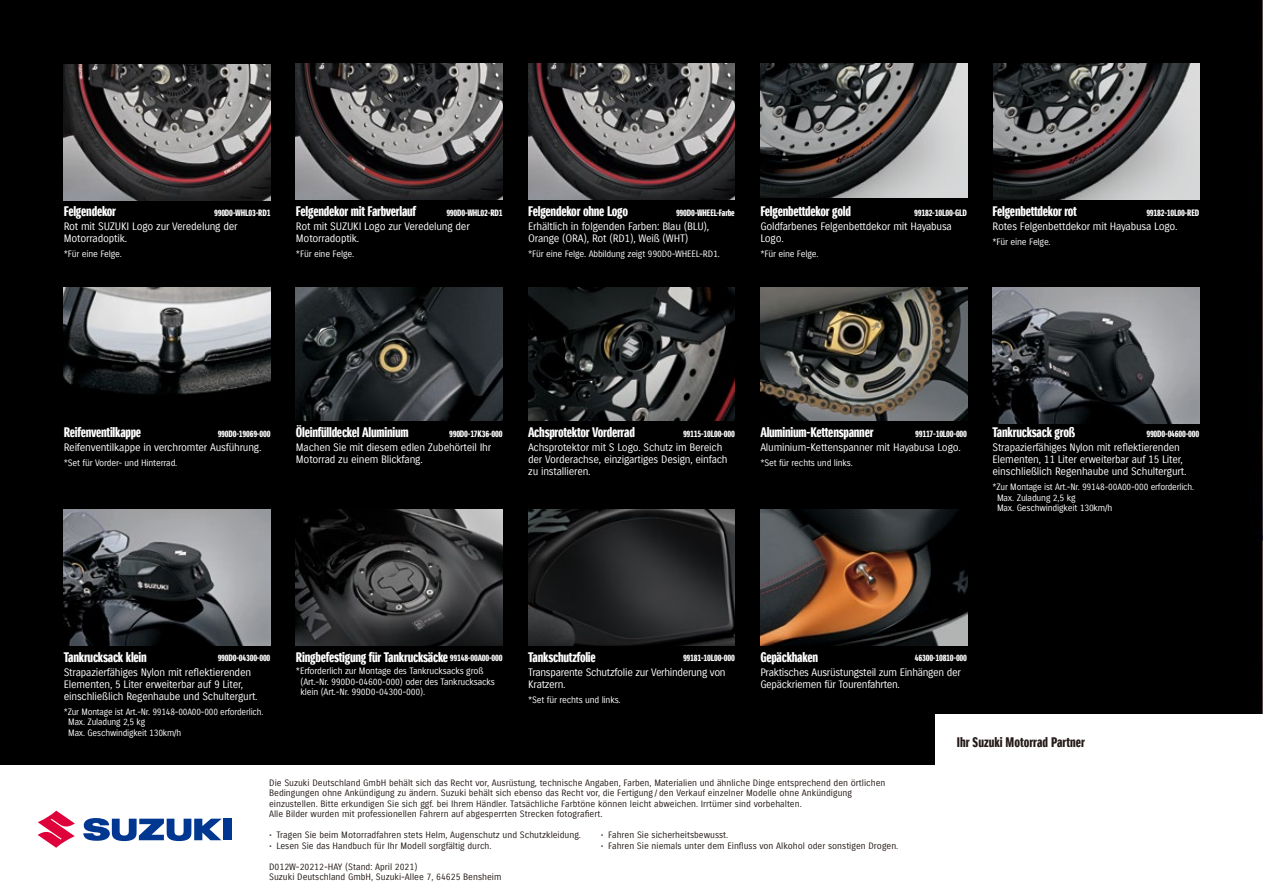
<style>
.page{position:relative;width:1263px;height:893px;background:#fff}
.page>*{position:absolute;margin:0;border:0;box-sizing:border-box;transform-origin:0 0}
.t1{font:13.5px "Suzuki PRO Headline";letter-spacing:-.02em;color:#fff}
.t2{font:13.5px "Suzuki PRO Headline";color:#231916}
.t3{font:10.5px/12px "Suzuki PRO Regular";letter-spacing:-.02em;color:#fff}
.t4{font:9px/10.5px "Suzuki PRO Regular";color:#231916}
.t5{font:9px/10.5px "Suzuki PRO Regular";letter-spacing:-.02em;color:#fff}
.t6{font:9px "Suzuki PRO Headline";letter-spacing:-.02em;color:#fff}
.t7{font:9px/10.5px "Suzuki PRO Regular";letter-spacing:-.02em;color:#fff;scale:.96 1}
</style>
<div class="page">
<div style="left:0;top:0;width:1263px;height:765px;background:#000"></div>
<img style="left:760px;top:64px;width:207px;height:134px">
<img style="left:993px;top:64px;width:206px;height:136px">
<img style="left:64px;top:287px;width:206px;height:136px">
<img style="left:296px;top:287px;width:207px;height:134px">
<img style="left:528px;top:287px;width:207px;height:134px">
<img style="left:760px;top:287px;width:207px;height:134px">
<img style="left:64px;top:64px;width:206px;height:136px">
<img style="left:296px;top:64px;width:207px;height:136px">
<img style="left:528px;top:64px;width:207px;height:136px">
<img style="left:528px;top:509px;width:207px;height:136px">
<img style="left:760px;top:509px;width:207px;height:136px">
<img style="left:992px;top:287px;width:207px;height:136px">
<img style="left:64px;top:509px;width:206px;height:136px">
<img style="left:296px;top:509px;width:207px;height:136px">
<div style="left:935px;top:714px;width:328px;height:179px;background:#fff"></div>
<svg style="left:38px;top:811px;width:37px;height:37px"></svg>
<div style="left:223px;top:819px;width:8px;height:21px;background:#003790"></div>
<svg style="left:83px;top:818px;width:139px;height:23px"></svg>
<p class="t1" style="left:296px;top:203px;width:122px">Felgendekor mit Farbverlauf</p>
<p class="t3" style="left:296px;top:221px;width:175px">Rot mit SUZUKI Logo zur Veredelung der<br>Motorradoptik.</p>
<p class="t5" style="left:296px;top:249px;width:60px">*Für eine Felge.</p>
<p class="t1" style="left:64px;top:203px;width:54px">Felgendekor</p>
<p class="t3" style="left:64px;top:221px;width:175px">Rot mit SUZUKI Logo zur Veredelung der<br>Motorradoptik.</p>
<p class="t5" style="left:64px;top:249px;width:60px">*Für eine Felge.</p>
<p class="t1" style="left:528px;top:203px;width:101px">Felgendekor ohne Logo</p>
<p class="t3" style="left:528px;top:221px;width:183px">Erhältlich in folgenden Farben: Blau (BLU),<br>Orange (ORA), Rot (RD1), Weiß (WHT)</p>
<p class="t5" style="left:528px;top:249px;width:193px">*Für eine Felge. Abbildung zeigt 990D0-WHEEL-RD1.</p>
<p class="t1" style="left:760px;top:203px;width:92px">Felgenbettdekor gold</p>
<p class="t3" style="left:760px;top:221px;width:193px">Goldfarbenes Felgenbettdekor mit Hayabusa<br>Logo.</p>
<p class="t5" style="left:760px;top:249px;width:60px">*Für eine Felge.</p>
<p class="t6" style="left:214px;top:208px;width:58px">990D0-WHL03-RD1</p>
<p class="t6" style="left:446px;top:208px;width:58px">990D0-WHL02-RD1</p>
<p class="t6" style="left:676px;top:208px;width:60px">990D0-WHEEL-Farbe</p>
<p class="t6" style="left:914px;top:208px;width:54px">99182-10L00-GLD</p>
<p class="t1" style="left:992px;top:203px;width:86px">Felgenbettdekor rot</p>
<p class="t3" style="left:992px;top:221px;width:187px">Rotes Felgenbettdekor mit Hayabusa Logo.</p>
<p class="t5" style="left:992px;top:237px;width:60px">*Für eine Felge.</p>
<p class="t6" style="left:1146px;top:208px;width:54px">99182-10L00-RED</p>
<p class="t1" style="left:296px;top:424px;width:114px">Öleinfülldeckel Aluminium</p>
<p class="t3" style="left:296px;top:442px;width:197px">Machen Sie mit diesem edlen Zubehörteil Ihr<br>Motorrad zu einem Blickfang.</p>
<p class="t1" style="left:64px;top:424px;width:79px">Reifenventilkappe</p>
<p class="t3" style="left:64px;top:442px;width:199px">Reifenventilkappe in verchromter Ausführung.</p>
<p class="t5" style="left:64px;top:458px;width:115px">*Set für Vorder- und Hinterrad.</p>
<p class="t1" style="left:528px;top:424px;width:108px">Achsprotektor Vorderrad</p>
<p class="t3" style="left:528px;top:442px;width:201px">Achsprotektor mit S Logo. Schutz im Bereich der Vorderachse, einzigartiges Design, einfach zu installieren.</p>
<p class="t1" style="left:760px;top:424px;width:115px">Aluminium-Kettenspanner</p>
<p class="t3" style="left:760px;top:442px;width:202px">Aluminium-Kettenspanner mit Hayabusa Logo.</p>
<p class="t5" style="left:760px;top:458px;width:94px">*Set für rechts und links.</p>
<p class="t6" style="left:218px;top:429px;width:54px">990D0-19069-000</p>
<p class="t6" style="left:449px;top:429px;width:55px">990D0-17K36-000</p>
<p class="t6" style="left:683px;top:429px;width:53px">99115-10L00-000</p>
<p class="t6" style="left:915px;top:429px;width:53px">99117-10L00-000</p>
<p class="t1" style="left:992px;top:424px;width:84px">Tankrucksack groß</p>
<p class="t3" style="left:992px;top:442px;width:195px">Strapazierfähiges Nylon mit reflektierenden<br>Elementen, 11 Liter erweiterbar auf 15 Liter, einschließlich Regenhaube und Schultergurt.</p>
<p class="t5" style="left:997px;top:482px;width:199px;text-indent:-4px">*Zur Montage ist Art.-Nr. 99148-00A00-000 erforderlich.<br>Max. Zuladung 2,5 kg<br>Max. Geschwindigkeit 130 km/h</p>
<p class="t6" style="left:1146px;top:429px;width:54px">990D0-04600-000</p>
<p class="t1" style="left:296px;top:649px;width:154px">Ringbefestigung für Tankrucksäcke</p>
<p class="t5" style="left:300px;top:666px;width:196px;text-indent:-4px">*Erforderlich zur Montage des Tankrucksacks groß (Art.-Nr. 990D0-04600-000) oder des Tankrucksacks klein (Art.-Nr. 990D0-04300-000).</p>
<p class="t1" style="left:528px;top:649px;width:69px">Tankschutzfolie</p>
<p class="t3" style="left:528px;top:666px;width:199px">Transparente Schutzfolie zur Verhinderung von<br>Kratzern.</p>
<p class="t5" style="left:528px;top:694px;width:94px">*Set für rechts und links.</p>
<p class="t1" style="left:64px;top:649px;width:85px">Tankrucksack klein</p>
<p class="t3" style="left:64px;top:666px;width:195px">Strapazierfähiges Nylon mit reflektierenden<br>Elementen, 5 Liter erweiterbar auf 9 Liter, einschließlich Regenhaube und Schultergurt.</p>
<p class="t7" style="left:68px;top:706px;width:205px;text-indent:-4px">*Zur Montage ist Art.-Nr. 99148-00A00-000 erforderlich.<br>Max. Zuladung 2,5 kg<br>Max. Geschwindigkeit 130 km/h</p>
<p class="t1" style="left:760px;top:649px;width:59px">Gepäckhaken</p>
<p class="t3" style="left:760px;top:666px;width:202px">Praktisches Ausrüstungsteil zum Einhängen der<br>Gepäckriemen für Tourenfahrten.</p>
<p class="t6" style="left:218px;top:653px;width:54px">990D0-04300-000</p>
<p class="t6" style="left:450px;top:653px;width:54px">99148-00A00-000</p>
<p class="t6" style="left:915px;top:653px;width:54px">46300-10810-000</p>
<p class="t6" style="left:683px;top:653px;width:53px">99181-10L00-000</p>
<p class="t2" style="left:957px;top:734px;width:130px">Ihr Suzuki Motorrad Partner</p>
<p class="t4" style="left:269px;top:777px;width:618px">Die Suzuki Deutschland GmbH behält sich das Recht vor, Ausrüstung, technische Angaben, Farben, Materialien und ähnliche Dinge entsprechend den örtlichen Bedingungen ohne Ankündigung zu ändern. Suzuki behält sich ebenso das Recht vor, die Fertigung / den Verkauf einzelner Modelle ohne Ankündigung einzustellen. Bitte erkundigen Sie sich ggf. bei Ihrem Händler. Tatsächliche Farbtöne können leicht abweichen. Irrtümer sind vorbehalten.<br>Alle Bilder wurden mit professionellen Fahrern auf abgesperrten Strecken fotografiert.</p>
<p class="t4" style="left:269px;top:830px;width:313px">• Tragen Sie beim Motorradfahren stets Helm, Augenschutz und Schutzkleidung.</p>
<p class="t4" style="left:601px;top:830px;width:129px">• Fahren Sie sicherheitsbewusst.</p>
<p class="t4" style="left:269px;top:840px;width:224px">• Lesen Sie das Handbuch für Ihr Modell sorgfältig durch.</p>
<p class="t4" style="left:601px;top:840px;width:299px">• Fahren Sie niemals unter dem Einfluss von Alkohol oder sonstigen Drogen.</p>
<p class="t4" style="left:269px;top:861px;width:234px">D012W-20212-HAY (Stand: April 2021)<br>Suzuki Deutschland GmbH, Suzuki-Allee 7, 64625 Bensheim</p>
</div>
